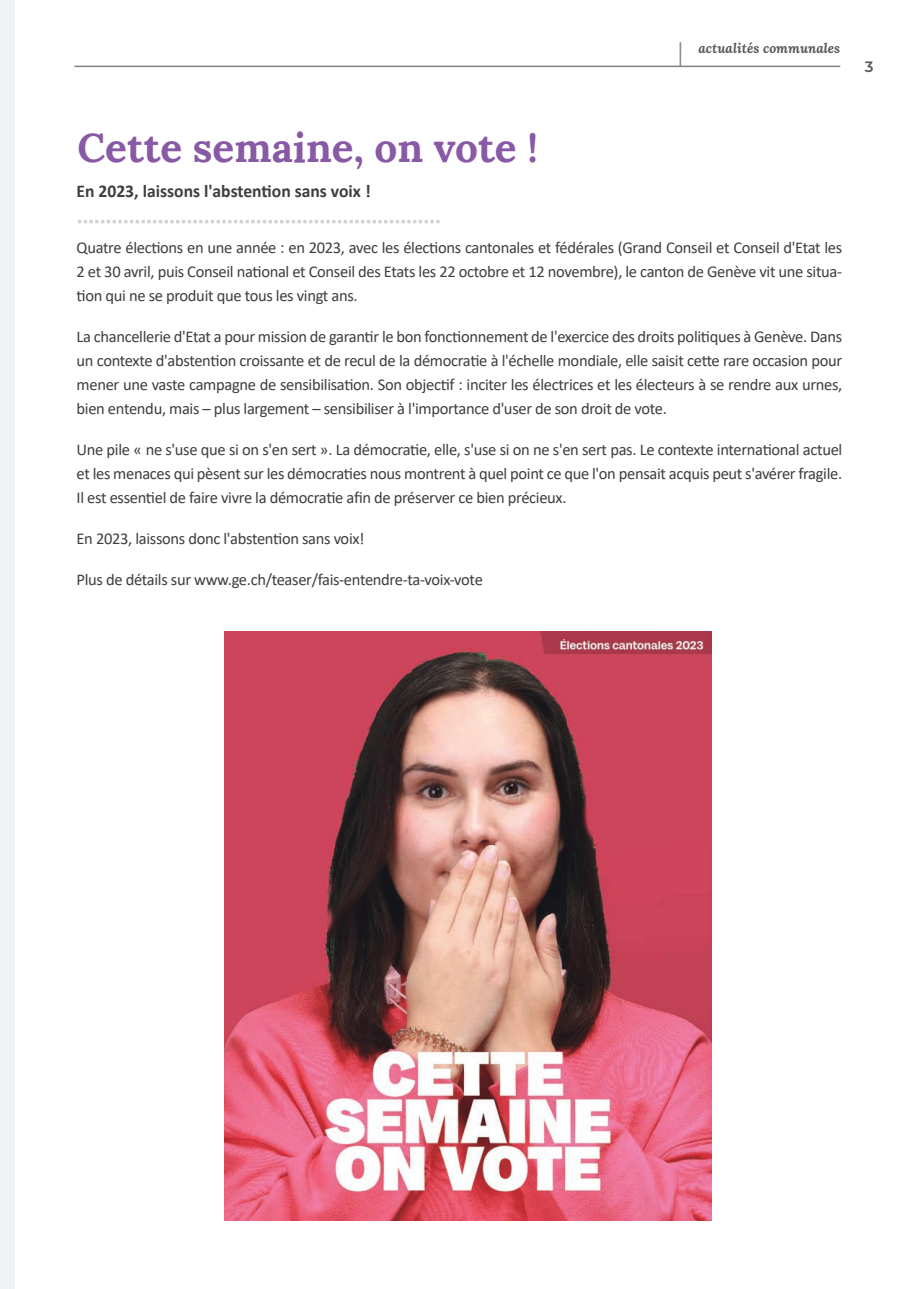
<style>
.page{position:relative;width:919px;height:1289px;background:#fff}
.page>*{position:absolute;margin:0;border:0;box-sizing:border-box;transform-origin:0 0}
.t1{font:700 40.5px "Lora";color:#8859a4}
.t2{font:700 18px "Calibri";color:#3e3e3f}
.t3{font:16.5px/24px "Calibri";letter-spacing:-.02em;color:#3e3e3f;text-align:justify}
.t4{font:600 15px "Montserrat";color:#57585a}
.t5{font:italic 700 13.5px "Lora";color:#57585a}
.s1{font-style:normal;font-size:23.7px;color:#808285}
</style>
<div class="page">
<div style="left:0;top:0;width:14px;height:1288px;background:#f0f1f2"></div>
<hr style="left:74px;top:66px;width:766px;height:1px;background:#808285">
<img style="left:224px;top:631px;width:487px;height:589px">
<svg style="left:78px;top:220px;width:361px;height:3px"></svg>
<p class="t5" style="left:679px;top:39px;width:162px"><span class="s1">|</span> actualités communales</p>
<p class="t4" style="left:864px;top:56px;width:10px">3</p>
<h1 class="t1" style="left:77px;top:113px;width:462px">Cette semaine, on vote !</h1>
<p class="t2" style="left:76px;top:178px;width:296px">En 2023, laissons l'abstention sans voix !</p>
<p class="t3" style="left:77px;top:235px;width:767px">Quatre élections en une année : en 2023, avec les élections cantonales et fédérales (Grand Conseil et Conseil d'Etat les 2 et 30 avril, puis Conseil national et Conseil des Etats les 22 octobre et 12 novembre), le canton de Genève vit une situa&shy;tion qui ne se produit que tous les vingt ans.</p>
<p class="t3" style="left:77px;top:324px;width:767px">La chancellerie d'Etat a pour mission de garantir le bon fonctionnement de l'exercice des droits politiques à Genève. Dans un contexte d'abstention croissante et de recul de la démocratie à l'échelle mondiale, elle saisit cette rare occasion pour mener une vaste campagne de sensibilisation. Son objectif : inciter les électrices et les électeurs à se rendre aux urnes, bien entendu, mais – plus largement – sensibiliser à l'importance d'user de son droit de vote.</p>
<p class="t3" style="left:77px;top:437px;width:767px">Une pile « ne s'use que si on s'en sert ». La démocratie, elle, s'use si on ne s'en sert pas. Le contexte international actuel et les menaces qui pèsent sur les démocraties nous montrent à quel point ce que l'on pensait acquis peut s'avérer fragile.<br>Il est essentiel de faire vivre la démocratie afin de préserver ce bien précieux.</p>
<p class="t3" style="left:77px;top:526px;width:289px">En 2023, laissons donc l'abstention sans voix!</p>
<p class="t3" style="left:77px;top:567px;width:408px">Plus de détails sur www.ge.ch/teaser/fais-entendre-ta-voix-vote</p>
</div>
